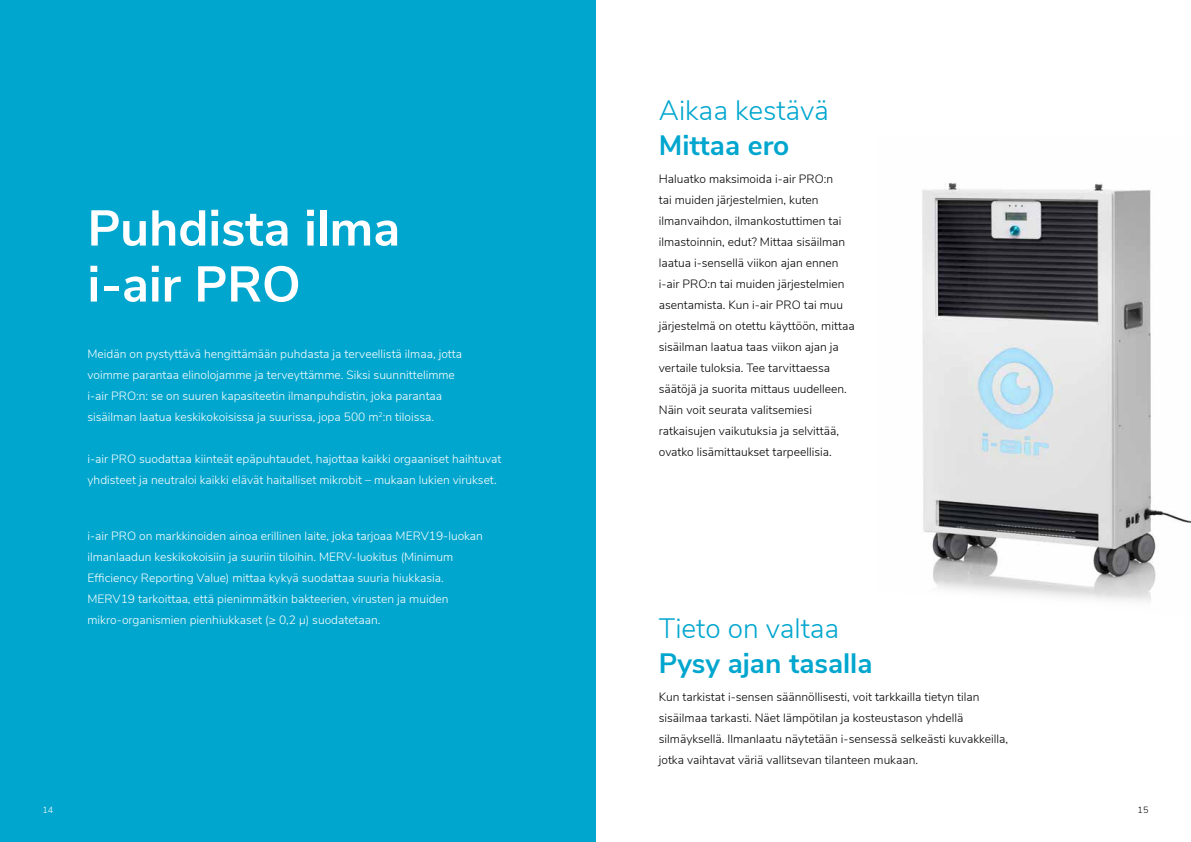
<style>
.page{position:relative;width:1191px;height:842px;background:#fff}
.page>*{position:absolute;margin:0;border:0;box-sizing:border-box;transform-origin:0 0}
.t1{font:700 50px/56px "Nunito Sans";color:#fff}
.t2{font:300 28px "Nunito Sans";color:#00a6ce}
.t3{font:700 28px "Nunito Sans";color:#00a6ce}
.t4{font:300 12px/21px "Nunito Sans";color:#fff}
.t5{font:300 12px/21px "Nunito Sans";color:#000}
.t6{font:300 9px "Nunito Sans";color:#fff}
.t7{font:300 9px "Nunito Sans";color:#000}
</style>
<div class="page">
<div style="left:0;top:0;width:595px;height:842px;background:#00a6ce"></div>
<img style="left:922px;top:183px;width:269px;height:419px">
<h1 class="t1" style="left:87px;top:197px;width:314px">Puhdista ilma i-air PRO</h1>
<p class="t4" style="left:87px;top:342px;width:376px">Meidän on pystyttävä hengittämään puhdasta ja terveellistä ilmaa, jotta voimme parantaa elinolojamme ja terveyttämme. Siksi suunnittelimme i-air PRO:n: se on suuren kapasiteetin ilmanpuhdistin, joka parantaa sisäilman laatua keskikokoisissa ja suurissa, jopa 500 m<sup>2</sup>:n tiloissa.</p>
<p class="t4" style="left:87px;top:447px;width:415px">i-air PRO suodattaa kiinteät epäpuhtaudet, hajottaa kaikki orgaaniset haihtuvat yhdisteet ja neutraloi kaikki elävät haitalliset mikrobit – mukaan lukien virukset.</p>
<p class="t4" style="left:87px;top:524px;width:397px">i-air PRO on markkinoiden ainoa erillinen laite, joka tarjoaa MERV19-luokan ilmanlaadun keskikokoisiin ja suuriin tiloihin. MERV-luokitus (Minimum Efficiency Reporting Value) mittaa kykyä suodattaa suuria hiukkasia.<br>MERV19 tarkoittaa, että pienimmätkin bakteerien, virusten ja muiden mikro-organismien pienhiukkaset (≥ 0,2 μ) suodatetaan.</p>
<h2 class="t2" style="left:659px;top:89px;width:172px">Aikaa kestävä</h2>
<h2 class="t3" style="left:659px;top:124px;width:132px">Mittaa ero</h2>
<p class="t5" style="left:659px;top:167px;width:197px">Haluatko maksimoida i-air PRO:n<br>tai muiden järjestelmien, kuten ilmanvaihdon, ilmankostuttimen tai ilmastoinnin, edut? Mittaa sisäilman laatua i-sensellä viikon ajan ennen i-air PRO:n tai muiden järjestelmien asentamista. Kun i-air PRO tai muu järjestelmä on otettu käyttöön, mittaa sisäilman laatua taas viikon ajan ja vertaile tuloksia. Tee tarvittaessa säätöjä ja suorita mittaus uudelleen.<br>Näin voit seurata valitsemiesi ratkaisujen vaikutuksia ja selvittää, ovatko lisämittaukset tarpeellisia.</p>
<h2 class="t2" style="left:659px;top:607px;width:182px">Tieto on valtaa</h2>
<h2 class="t3" style="left:659px;top:642px;width:215px">Pysy ajan tasalla</h2>
<p class="t5" style="left:659px;top:685px;width:351px">Kun tarkistat i-sensen säännöllisesti, voit tarkkailla tietyn tilan sisäilmaa tarkasti. Näet lämpötilan ja kosteustason yhdellä silmäyksellä. Ilmanlaatu näytetään i-sensessä selkeästi kuvakkeilla, jotka vaihtavat väriä vallitsevan tilanteen mukaan.</p>
<p class="t6" style="left:43px;top:803px;width:12px">14</p>
<p class="t7" style="left:1137px;top:803px;width:12px">15</p>
</div>
